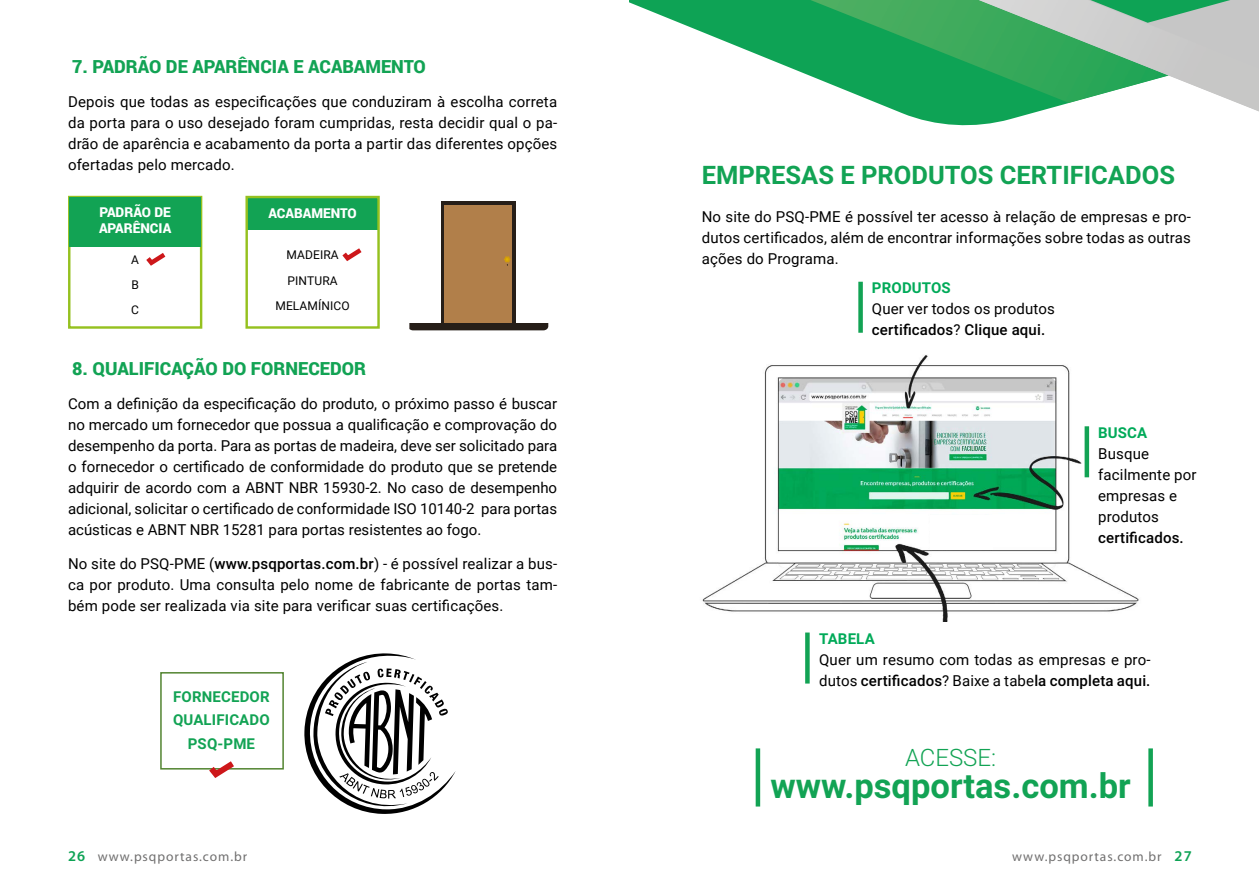
<style>
.page{position:relative;width:1259px;height:893px;background:#fff}
.page>*{position:absolute;margin:0;border:0;box-sizing:border-box;transform-origin:0 0}
.t1{font:700 34.5px "Roboto";color:#12a354}
.t2{font:700 25.5px "Roboto";color:#12a354}
.t3{font:300 24px "Roboto";color:#12a354}
.t4{font:900 18px "Roboto";color:#12a354}
.t5{font:15px/21px "Roboto";letter-spacing:.01em;color:#000;text-align:justify}
.t6{font:700 15px/23.2px "Roboto";letter-spacing:.01em;color:#12a354;text-align:center}
.t7{font:700 15px "Roboto";letter-spacing:.01em;color:#00aa59}
.t8{font:500 15px "Roboto";letter-spacing:.01em;color:#000}
.t9{font:13.5px "Myriad Pro";letter-spacing:.07em;color:#706f6f}
.t10{font:900 13.5px/16.2px "Roboto";color:#fff}
.t11{font:12px/25.2px "Roboto";letter-spacing:.01em;color:#000;text-align:center}
.s1{font-weight:500}
.s2{font-weight:600;font-size:15px;color:#0ea355}
</style>
<div class="page">
<div style="left:68px;top:196px;width:134px;height:133px;border:2px solid #95c11f"></div>
<div style="left:69px;top:197px;width:132px;height:49px;background:#12a354"></div>
<div style="left:247px;top:197px;width:131px;height:33px;background:#12a354"></div>
<div style="left:245px;top:196px;width:135px;height:133px;border:2px solid #95c11f"></div>
<svg style="left:146px;top:253px;width:20px;height:13px"></svg>
<svg style="left:342px;top:248px;width:20px;height:14px"></svg>
<svg style="left:304px;top:653px;width:152px;height:161px"></svg>
<div style="left:160px;top:672px;width:124px;height:97px;border:2px solid #528430"></div>
<svg style="left:203px;top:761px;width:37px;height:17px"></svg>
<div style="left:441px;top:201px;width:75px;height:122px;background:#261e18"></div>
<div style="left:444px;top:205px;width:68px;height:117px;background:#b17f4a"></div>
<svg style="left:504px;top:256px;width:7px;height:10px"></svg>
<div style="left:409px;top:323px;width:139px;height:7px;background:#261e18"></div>
<div style="left:1148px;top:748px;width:5px;height:58px;background:#12a354"></div>
<div style="left:755px;top:748px;width:5px;height:58px;background:#12a354"></div>
<img style="left:702px;top:355px;width:437px;height:267px">
<div style="left:858px;top:282px;width:5px;height:51px;background:#12a354"></div>
<svg style="left:805px;top:632px;width:4px;height:52px"></svg>
<div style="left:1084px;top:426px;width:5px;height:51px;background:#12a354"></div>
<svg style="left:629px;top:0;width:411px;height:126px"></svg>
<svg style="left:740px;top:0;width:519px;height:111px"></svg>
<div style="left:930px;top:515px;width:63px;height:34px;background:#fff"></div>
<p class="t4" style="left:72px;top:54px;width:355px">7. PADRÃO DE APARÊNCIA E ACABAMENTO</p>
<p class="t5" style="left:68px;top:90px;width:491px">Depois que todas as especificações que conduziram à escolha correta da porta para o uso desejado foram cumpridas, resta decidir qual o pa&shy;drão de aparência e acabamento da porta a partir das diferentes opções ofertadas pelo mercado.</p>
<p class="t10" style="left:99px;top:204px;width:74px">PADRÃO DE<br>APARÊNCIA</p>
<p class="t10" style="left:268px;top:205px;width:90px">ACABAMENTO</p>
<p class="t11" style="left:275px;top:242px;width:76px">MADEIRA<br>PINTURA<br>MELAMÍNICO</p>
<p class="t11" style="left:131px;top:246px;width:9px;text-align:justify">A B C</p>
<p class="t4" style="left:72px;top:356px;width:295px">8. QUALIFICAÇÃO DO FORNECEDOR</p>
<p class="t5" style="left:68px;top:392px;width:490px">Com a definição da especificação do produto, o próximo passo é buscar no mercado um fornecedor que possua a qualificação e comprovação do desempenho da porta. Para as portas de madeira, deve ser solicitado para o fornecedor o certificado de conformidade do produto que se pretende adquirir de acordo com a ABNT NBR 15930-2. No caso de desempenho adicional, solicitar o certificado de conformidade ISO 10140-2 para portas acústicas e ABNT NBR 15281 para portas resistentes ao fogo.</p>
<p class="t5" style="left:68px;top:552px;width:491px">No site do PSQ-PME (<span class="s1">www.psqportas.com.br</span>) - é possível realizar a bus&shy;ca por produto. Uma consulta pelo nome de fabricante de portas tam&shy;bém pode ser realizada via site para verificar suas certificações.</p>
<p class="t6" style="left:173px;top:685px;width:98px">FORNECEDOR<br>QUALIFICADO<br>PSQ-PME</p>
<h2 class="t2" style="left:702px;top:157px;width:475px">EMPRESAS E PRODUTOS CERTIFICADOS</h2>
<p class="t5" style="left:702px;top:206px;width:491px">No site do PSQ-PME é possível ter acesso à relação de empresas e pro&shy;dutos certificados, além de encontrar informações sobre todas as outras ações do Programa.</p>
<p class="t7" style="left:872px;top:277px;width:80px">PRODUTOS</p>
<p class="t5" style="left:872px;top:298px;width:184px">Quer ver todos os produtos <span class="s1">certificados</span>? <span class="s1">Clique aqui.</span></p>
<p class="t7" style="left:1098px;top:422px;width:51px">BUSCA</p>
<p class="t5" style="left:1098px;top:442px;width:100px;text-align:left">Busque facilmente por empresas e produtos</p>
<p class="t8" style="left:1098px;top:527px;width:87px">certificados.</p>
<p class="t7" style="left:819px;top:628px;width:57px">TABELA</p>
<p class="t5" style="left:819px;top:648px;width:333px">Quer um resumo com todas as empresas e pro&shy;dutos <span class="s1">certificados</span>? Baixe a tabe<span class="s1">la completa aqui.</span></p>
<h3 class="t3" style="left:905px;top:741px;width:93px">ACESSE:</h3>
<h1 class="t1" style="left:770px;top:761px;width:362px">www.psqportas.com.br</h1>
<p class="t9" style="left:68px;top:848px;width:181px"><span class="s2">26</span> www.psqportas.com.br</p>
<p class="t9" style="left:1012px;top:848px;width:181px">www.psqportas.com.br <span class="s2">27</span></p>
</div>
